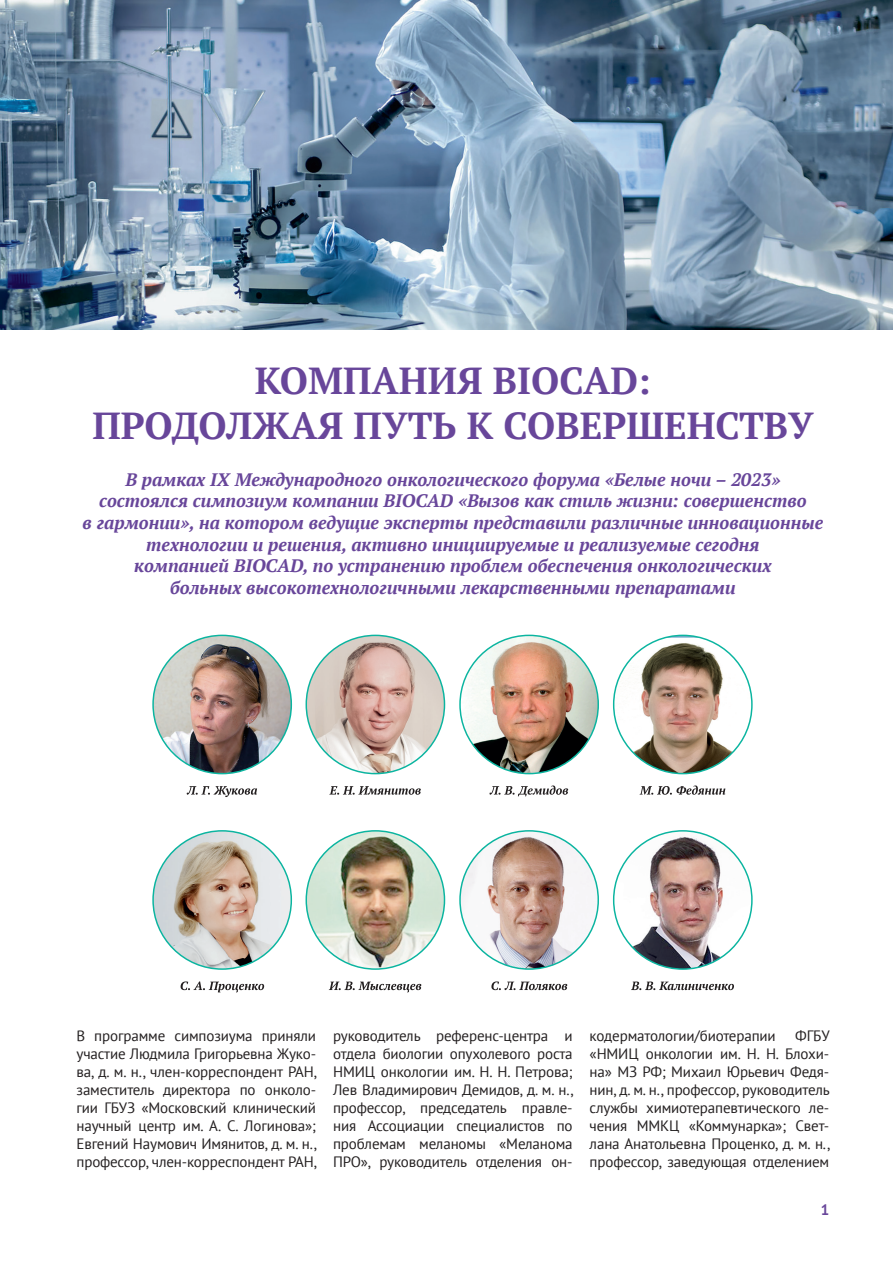
<style>
.page{position:relative;width:893px;height:1263px;background:#fff}
.page>*{position:absolute;margin:0;border:0;box-sizing:border-box;transform-origin:0 0}
.t1{font:700 37.5px/45px "PT Serif";color:#68469a;text-align:center}
.t2{font:italic 700 18px/21.6px "PT Serif";color:#68469a;text-align:center}
.t3{font:15px/18px "PT Sans";letter-spacing:-.01em;color:#231f20;text-align:justify}
.t4{font:700 15px "PT Sans";color:#68469a}
</style>
<div class="page">
<img style="left:306px;top:635px;width:138px;height:139px;border-radius:69px">
<svg style="left:329px;top:786px;width:92px;height:9px"></svg>
<img style="left:460px;top:635px;width:138px;height:139px;border-radius:69px">
<svg style="left:490px;top:785px;width:78px;height:11px"></svg>
<img style="left:153px;top:635px;width:138px;height:139px;border-radius:69px">
<svg style="left:187px;top:786px;width:70px;height:11px"></svg>
<img style="left:614px;top:638px;width:137px;height:136px">
<svg style="left:640px;top:785px;width:85px;height:10px"></svg>
<img style="left:306px;top:831px;width:138px;height:138px;border-radius:69px">
<svg style="left:329px;top:981px;width:92px;height:11px"></svg>
<img style="left:460px;top:831px;width:138px;height:138px;border-radius:69px">
<svg style="left:491px;top:981px;width:76px;height:9px"></svg>
<img style="left:153px;top:831px;width:138px;height:138px;border-radius:69px">
<svg style="left:181px;top:981px;width:83px;height:11px"></svg>
<img style="left:614px;top:831px;width:138px;height:138px;border-radius:69px">
<svg style="left:631px;top:981px;width:103px;height:9px"></svg>
<img style="left:0;top:0;width:893px;height:330px">
<h1 class="t1" style="left:92px;top:358px;width:723px">КОМПАНИЯ BIOCAD:<br>ПРОДОЛЖАЯ ПУТЬ К СОВЕРШЕНСТВУ</h1>
<p class="t2" style="left:82px;top:468px;width:742px">В рамках IX Международного онкологического форума «Белые ночи – 2023» состоялся симпозиум компании BIOCAD «Вызов как стиль жизни: совершенство<br>в гармонии», на котором ведущие эксперты представили различные инновационные технологии и решения, активно инициируемые и реализуемые сегодня<br>компанией BIOCAD, по устранению проблем обеспечения онкологических<br>больных высокотехнологичными лекарственными препаратами</p>
<p class="t3" style="left:77px;top:1026px;width:242px">В программе симпозиума приняли участие Людмила Григорьевна Жуко&shy;ва, д. м. н., член-корреспондент РАН, заместитель директора по онколо&shy;гии ГБУЗ «Московский клинический научный центр им. А. С. Логинова»; Евгений Наумович Имянитов, д. м. н., профессор, член-корреспондент РАН,</p>
<p class="t3" style="left:333px;top:1026px;width:242px">руководитель референс-центра и отдела биологии опухолевого роста НМИЦ онкологии им. Н. Н. Петрова; Лев Владимирович Демидов, д. м. н., профессор, председатель правле&shy;ния Ассоциации специалистов по проблемам меланомы «Меланома ПРО», руководитель отделения он-</p>
<p class="t3" style="left:590px;top:1026px;width:188px">кодерматологии/биотерапии</p>
<p class="t3" style="left:590px;top:1026px;width:242px;text-indent:206px">ФГБУ «НМИЦ онкологии им. Н. Н. Блохи&shy;на» МЗ РФ; Михаил Юрьевич Федя&shy;нин, д. м. н., профессор, руководитель службы химиотерапевтического ле&shy;чения ММКЦ «Коммунарка»; Свет&shy;лана Анатольевна Проценко, д. м. н., профессор, заведующая отделением</p>
<p class="t4" style="left:821px;top:1200px;width:10px">1</p>
</div>
